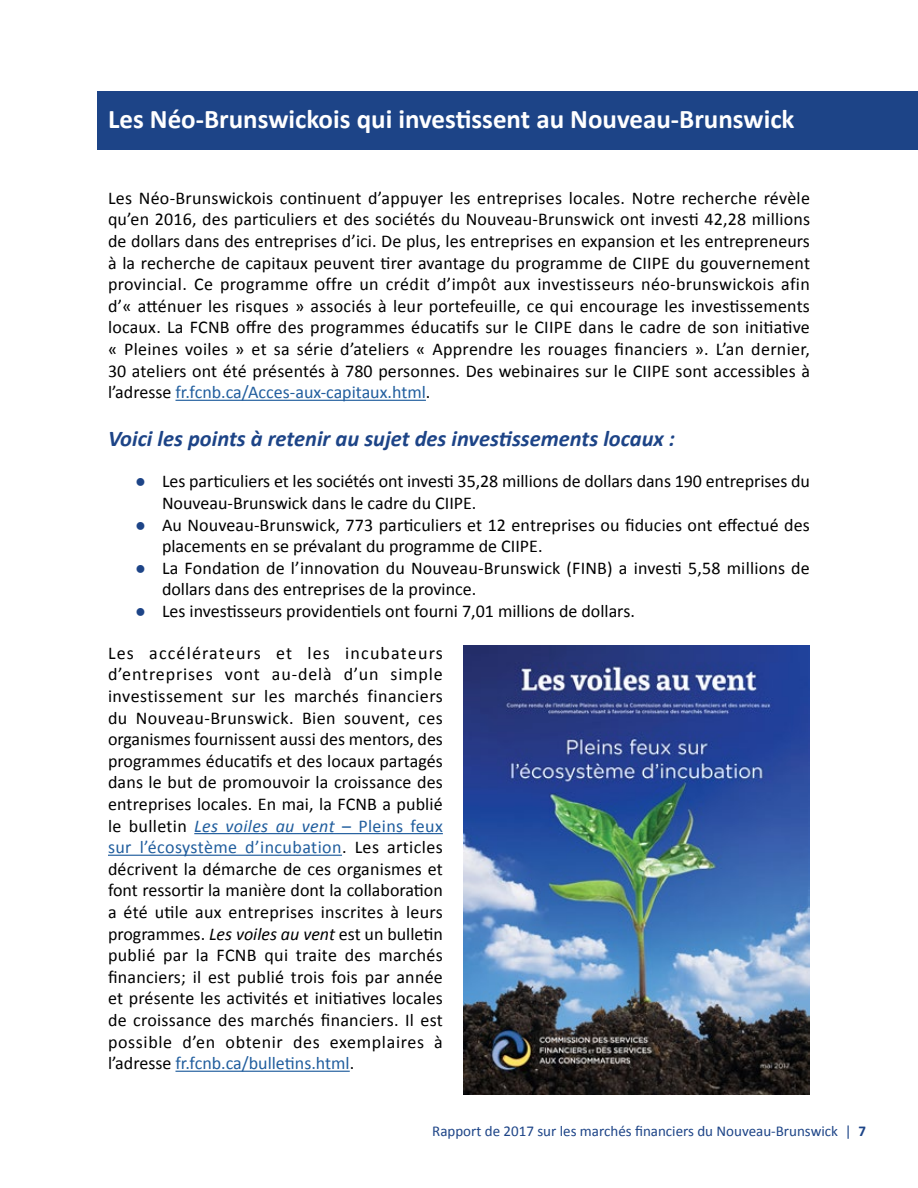
<style>
.page{position:relative;width:918px;height:1188px;background:#fff}
.page>*{position:absolute;margin:0;border:0;box-sizing:border-box;transform-origin:0 0}
.t1{font:700 27px "Calibri";color:#fff}
.t2{font:italic 700 22.5px "Calibri";color:#1d4487}
.t3{font:18px/21.6px "Calibri";color:#000}
.t4{font:15px "Calibri";color:#1d4487}
.s1{color:#215e9e}
.s2{font-weight:700;color:#1d4487}
.s3{font-style:italic;color:#215e9e}
.s4{font-style:italic}
.s5{font-weight:700}
</style>
<div class="page">
<div style="left:98px;top:91px;width:820px;height:58px;background:#1d4487"></div>
<img style="left:463px;top:646px;width:347px;height:449px">
<hr style="left:175px;top:400px;width:251px;height:1px;background:#215e9e">
<hr style="left:194px;top:833px;width:249px;height:1px;background:#215e9e">
<hr style="left:108px;top:855px;width:234px;height:1px;background:#215e9e">
<hr style="left:175px;top:1071px;width:175px;height:1px;background:#215e9e">
<h1 class="t1" style="left:108px;top:102px;width:688px">Les Néo-Brunswickois qui investissent au Nouveau-Brunswick</h1>
<p class="t3" style="left:108px;top:187px;width:704px;text-align:justify">Les Néo-Brunswickois continuent d’appuyer les entreprises locales. Notre recherche révèle qu’en 2016, des particuliers et des sociétés du Nouveau-Brunswick ont investi 42,28 millions de dollars dans des entreprises d’ici. De plus, les entreprises en expansion et les entrepreneurs à la recherche de capitaux peuvent tirer avantage du programme de CIIPE du gouvernement provincial. Ce programme offre un crédit d’impôt aux investisseurs néo-brunswickois afin d’« atténuer les risques » associés à leur portefeuille, ce qui encourage les investissements locaux. La FCNB offre des programmes éducatifs sur le CIIPE dans le cadre de son initiative « Pleines voiles » et sa série d’ateliers « Apprendre les rouages financiers ». L’an dernier, 30 ateliers ont été présentés à 780 personnes. Des webinaires sur le CIIPE sont accessibles à l’adresse <span class="s1">fr.fcnb.ca/Acces-aux-capitaux.html</span>.</p>
<p class="t2" style="left:108px;top:424px;width:569px">Voici les points à retenir au sujet des investissements locaux :</p>
<p class="t3" style="left:162px;top:471px;width:650px;text-indent:-27px"><span class="s2">●</span> Les particuliers et les sociétés ont investi 35,28 millions de dollars dans 190 entreprises du<br>Nouveau-Brunswick dans le cadre du CIIPE.</p>
<p class="t3" style="left:162px;top:514px;width:649px;text-indent:-27px"><span class="s2">●</span> Au Nouveau-Brunswick, 773 particuliers et 12 entreprises ou fiducies ont effectué des placements en se prévalant du programme de CIIPE.</p>
<p class="t3" style="left:162px;top:557px;width:649px;text-indent:-27px"><span class="s2">●</span> La Fondation de l’innovation du Nouveau-Brunswick (FINB) a investi 5,58 millions de dollars dans des entreprises de la province.</p>
<p class="t3" style="left:135px;top:600px;width:501px"><span class="s2">●</span> Les investisseurs providentiels ont fourni 7,01 millions de dollars.</p>
<p class="t3" style="left:108px;top:642px;width:336px;text-align:justify">Les accélérateurs et les incubateurs d’entreprises vont au-delà d’un simple investissement sur les marchés financiers du Nouveau-Brunswick. Bien souvent, ces organismes fournissent aussi des mentors, des programmes éducatifs et des locaux partagés dans le but de promouvoir la croissance des entreprises locales. En mai, la FCNB a publié le bulletin <span class="s3">Les voiles au vent</span> <span class="s1">– Pleins feux sur l’écosystème d’incubation</span>. Les articles décrivent la démarche de ces organismes et font ressortir la manière dont la collaboration a été utile aux entreprises inscrites à leurs programmes. <span class="s4">Les voiles au vent</span> est un bulletin publié par la FCNB qui traite des marchés financiers; il est publié trois fois par année et présente les activités et initiatives locales de croissance des marchés financiers. Il est possible d’en obtenir des exemplaires à l’adresse <span class="s1">fr.fcnb.ca/bulletins.html</span>.</p>
<p class="t4" style="left:432px;top:1122px;width:435px">Rapport de 2017 sur les marchés financiers du Nouveau-Brunswick | <span class="s5">7</span></p>
</div>
